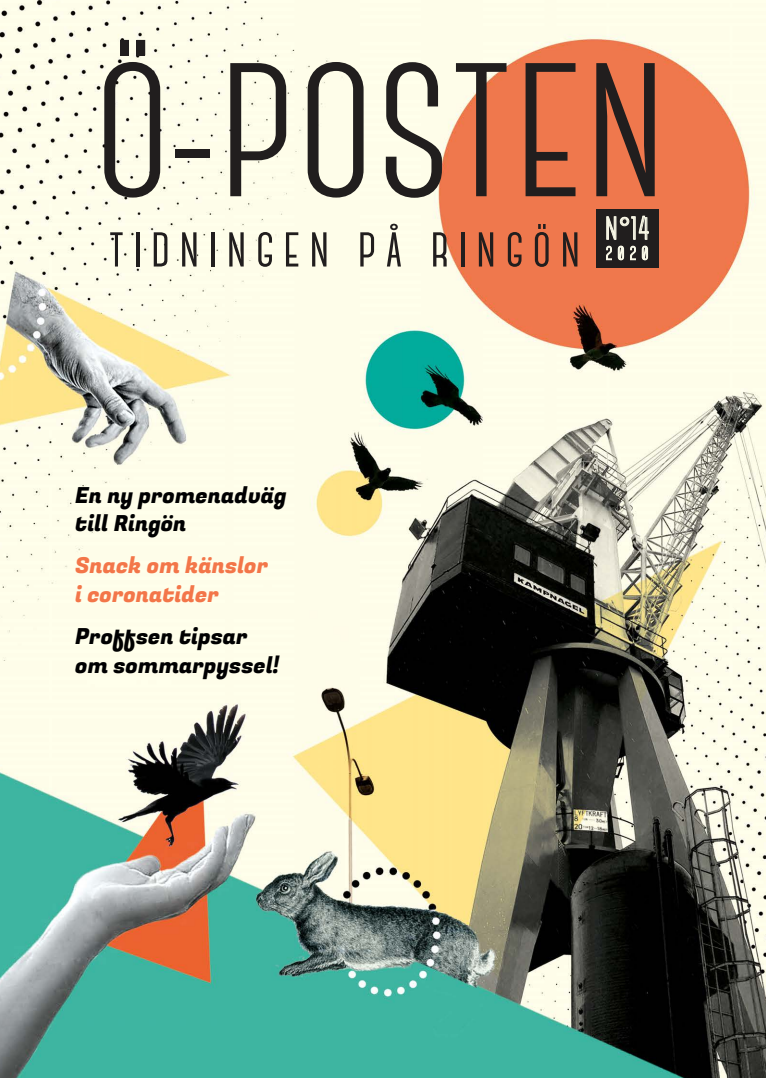
<style>
.page{position:relative;width:766px;height:1078px;background:#fff}
.page>*{position:absolute;margin:0;border:0;box-sizing:border-box;transform-origin:0 0}
.t1{font:700 61.1px "Canter";letter-spacing:.15em;color:#211e1e}
.t2{font:22.1px/28.7px "Fugaz One";color:#000001}
.t3{font:22.1px/28.7px "Fugaz One";color:#f37649}
</style>
<div class="page">
<img style="left:0;top:0;width:765px;height:1077px">
<div style="left:596px;top:209px;width:62px;height:58px;background:#211e1e"></div>
<div style="left:176px;top:150px;width:34px;height:8px;background:#211e1e"></div>
<svg style="left:104px;top:40px;width:56px;height:157px;background:#a9a79b"></svg>
<svg style="left:230px;top:63px;width:56px;height:133px;background:#a7a699"></svg>
<svg style="left:307px;top:62px;width:56px;height:135px;background:#a3a195"></svg>
<svg style="left:385px;top:62px;width:57px;height:136px;background:#aeac9f"></svg>
<svg style="left:456px;top:63px;width:50px;height:133px;background:#ba6f52"></svg>
<svg style="left:525px;top:63px;width:50px;height:133px;background:#a4573c"></svg>
<svg style="left:596px;top:63px;width:58px;height:133px;background:#884b35"></svg>
<svg style="left:606px;top:216px;width:42px;height:23px"></svg>
<svg style="left:606px;top:245px;width:42px;height:15px"></svg>
<div style="left:120px;top:40px;width:9px;height:15px;background:#211e1e"></div>
<div style="left:136px;top:40px;width:9px;height:15px;background:#211e1e"></div>
<h1 class="t1" style="left:109px;top:215px;width:541px">tidningen på ringön <sup>N</sup><sup>°</sup><sup>14</sup></h1>
<p class="t2" style="left:75px;top:481px;width:213px">En ny promenadväg till Ringön</p>
<p class="t3" style="left:75px;top:552px;width:194px">Snack om känslor i coronatider</p>
<p class="t2" style="left:75px;top:622px;width:205px">Proffsen tipsar om sommarpyssel!</p>
</div>
